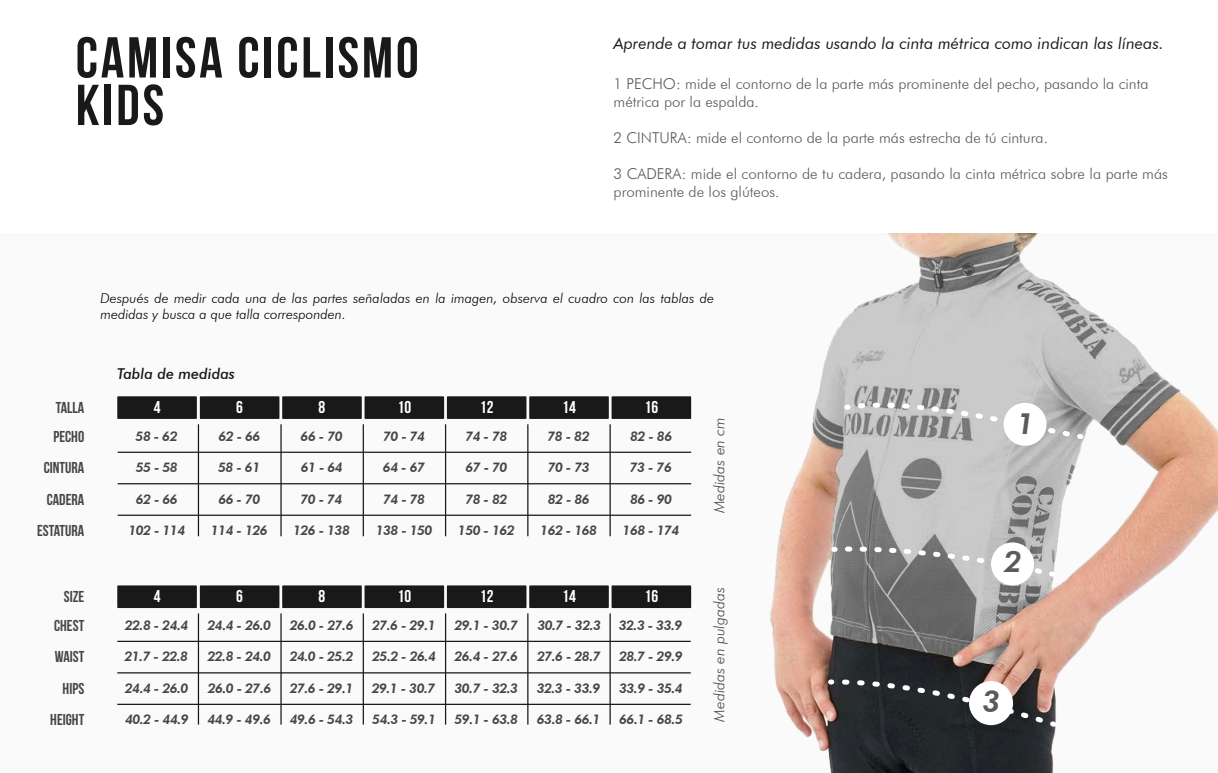
<style>
.page{position:relative;width:1218px;height:773px;background:#fff}
.page>*{position:absolute;margin:0;border:0;box-sizing:border-box;transform-origin:0 0}
.t1{font:700 57.5px/47.5px "Bebas Neue";letter-spacing:.05em;color:#191919}
.t2{font:italic 800 30.12px "Futura BT";color:#5a5a5a}
.t3{font:italic 800 29.38px "Futura BT";color:#5a5a5a}
.t4{font:700 17.12px "Bebas Neue";color:#fff}
.t5{font:italic 16.25px "Futura BT";color:#1d1d1b}
.t6{font:700 15.75px/28.9px "Bebas Neue";color:#464646;text-align:right}
.t7{font:300 15px/18px "Futura BT";color:#5a5a5a}
.t8{font:italic 300 15px "Futura BT";color:#464646}
.t9{font:italic 500 15px "Futura BT";color:#191919}
.t10{font:italic 300 13.75px/16.5px "Futura BT";color:#000}
.t11{font:italic 800 13.38px "Futura BT";letter-spacing:-.04em;color:#464646}
</style>
<div class="page">
<div style="left:0;top:233px;width:1218px;height:539px;background:#fafafa"></div>
<img style="left:202px;top:233px;width:1016px;height:539px">
<svg style="left:841px;top:401px;width:245px;height:41px;background:#b3b3b3"></svg>
<svg style="left:828px;top:544px;width:230px;height:36px;background:#9b9b9b"></svg>
<div style="left:991px;top:542px;width:43px;height:43px;background:#fff;border-radius:50%"></div>
<svg style="left:825px;top:676px;width:235px;height:54px;background:#444142"></svg>
<div style="left:969px;top:681px;width:44px;height:44px;background:#fff;border-radius:50%"></div>
<div style="left:1003px;top:403px;width:43px;height:42px;background:#fff;border-radius:50%"></div>
<div style="left:200px;top:396px;width:79px;height:23px;background:#191919"></div>
<div style="left:282px;top:396px;width:80px;height:23px;background:#191919"></div>
<div style="left:364px;top:396px;width:80px;height:23px;background:#191919"></div>
<div style="left:447px;top:396px;width:79px;height:23px;background:#191919"></div>
<div style="left:529px;top:396px;width:80px;height:23px;background:#191919"></div>
<hr style="left:280px;top:424px;width:2px;height:112px;background:#191919">
<hr style="left:363px;top:424px;width:1px;height:112px;background:#191919">
<hr style="left:445px;top:424px;width:1px;height:112px;background:#191919">
<hr style="left:527px;top:424px;width:1px;height:112px;background:#191919">
<div style="left:611px;top:396px;width:80px;height:23px;background:#191919"></div>
<hr style="left:609px;top:424px;width:2px;height:112px;background:#191919">
<hr style="left:118px;top:451px;width:573px;height:2px;background:#191919">
<hr style="left:118px;top:483px;width:573px;height:1px;background:#191919">
<hr style="left:118px;top:514px;width:573px;height:2px;background:#191919">
<div style="left:117px;top:396px;width:80px;height:23px;background:#191919"></div>
<hr style="left:198px;top:424px;width:1px;height:112px;background:#191919">
<div style="left:200px;top:585px;width:79px;height:23px;background:#191919"></div>
<div style="left:282px;top:585px;width:80px;height:23px;background:#191919"></div>
<div style="left:364px;top:585px;width:80px;height:23px;background:#191919"></div>
<div style="left:447px;top:585px;width:79px;height:23px;background:#191919"></div>
<div style="left:529px;top:585px;width:80px;height:23px;background:#191919"></div>
<hr style="left:280px;top:613px;width:2px;height:111px;background:#191919">
<hr style="left:363px;top:613px;width:1px;height:111px;background:#191919">
<hr style="left:445px;top:613px;width:1px;height:111px;background:#191919">
<hr style="left:527px;top:613px;width:1px;height:111px;background:#191919">
<div style="left:611px;top:585px;width:80px;height:23px;background:#191919"></div>
<hr style="left:609px;top:613px;width:2px;height:111px;background:#191919">
<hr style="left:117px;top:640px;width:573px;height:2px;background:#191919">
<hr style="left:117px;top:672px;width:573px;height:1px;background:#191919">
<hr style="left:117px;top:703px;width:573px;height:2px;background:#191919">
<div style="left:117px;top:585px;width:80px;height:23px;background:#191919"></div>
<hr style="left:198px;top:613px;width:1px;height:111px;background:#191919">
<h1 class="t1" style="left:76px;top:33px;width:344px">CAMISA CICLISMO<br>KIDS</h1>
<p class="t5" style="left:613px;top:33px;width:551px">Aprende a tomar tus medidas usando la cinta métrica como indican las líneas.</p>
<p class="t7" style="left:613px;top:74px;width:536px">1 PECHO: mide el contorno de la parte más prominente del pecho, pasando la cinta métrica por la espalda.</p>
<p class="t7" style="left:613px;top:128px;width:436px">2 CINTURA: mide el contorno de la parte más estrecha de tú cintura.</p>
<p class="t7" style="left:613px;top:164px;width:556px">3 CADERA: mide el contorno de tu cadera, pasando la cinta métrica sobre la parte más prominente de los glúteos.</p>
<p class="t10" style="left:100px;top:289px;width:615px">Después de medir cada una de las partes señaladas en la imagen, observa el cuadro con las tablas de medidas y busca a que talla corresponden.</p>
<p class="t6" style="left:53px;top:393px;width:32px;text-align:left">TALLA<br>PECHO</p>
<p class="t6" style="left:44px;top:453px;width:42px">CINTURA</p>
<p class="t9" style="left:117px;top:364px;width:119px">Tabla de medidas</p>
<p class="t4" style="left:154px;top:397px;width:8px">4</p>
<p class="t11" style="left:136px;top:428px;width:44px">58 - 62</p>
<p class="t11" style="left:136px;top:459px;width:44px">55 - 58</p>
<p class="t4" style="left:236px;top:397px;width:8px">6</p>
<p class="t4" style="left:318px;top:397px;width:8px">8</p>
<p class="t4" style="left:397px;top:397px;width:15px">10</p>
<p class="t4" style="left:480px;top:397px;width:15px">12</p>
<p class="t4" style="left:562px;top:397px;width:15px">14</p>
<p class="t4" style="left:644px;top:397px;width:15px">16</p>
<p class="t11" style="left:218px;top:428px;width:44px">62 - 66</p>
<p class="t11" style="left:301px;top:428px;width:44px">66 - 70</p>
<p class="t11" style="left:383px;top:428px;width:44px">70 - 74</p>
<p class="t11" style="left:465px;top:428px;width:44px">74 - 78</p>
<p class="t11" style="left:547px;top:428px;width:44px">78 - 82</p>
<p class="t11" style="left:218px;top:459px;width:44px">58 - 61</p>
<p class="t11" style="left:301px;top:459px;width:44px">61 - 64</p>
<p class="t11" style="left:383px;top:459px;width:44px">64 - 67</p>
<p class="t11" style="left:465px;top:459px;width:44px">67 - 70</p>
<p class="t11" style="left:548px;top:459px;width:44px">70 - 73</p>
<p class="t11" style="left:630px;top:428px;width:44px">82 - 86</p>
<p class="t11" style="left:630px;top:459px;width:44px">73 - 76</p>
<p class="t6" style="left:47px;top:484px;width:39px">CADERA</p>
<p class="t11" style="left:136px;top:490px;width:44px">62 - 66</p>
<p class="t11" style="left:218px;top:490px;width:44px">66 - 70</p>
<p class="t11" style="left:300px;top:490px;width:44px">70 - 74</p>
<p class="t11" style="left:383px;top:490px;width:44px">74 - 78</p>
<p class="t11" style="left:465px;top:490px;width:44px">78 - 82</p>
<p class="t11" style="left:548px;top:490px;width:44px">82 - 86</p>
<p class="t11" style="left:630px;top:490px;width:44px">86 - 90</p>
<p class="t6" style="left:37px;top:516px;width:49px">ESTATURA</p>
<p class="t6" style="left:54px;top:581px;width:32px">SIZE<br>CHEST</p>
<p class="t6" style="left:55px;top:642px;width:31px">WAIST</p>
<p class="t6" style="left:50px;top:672px;width:36px;line-height:31.5px">HIPS<br>HEIGHT</p>
<p class="t11" style="left:128px;top:522px;width:58px">102 - 114</p>
<p class="t11" style="left:211px;top:522px;width:58px">114 - 126</p>
<p class="t11" style="left:293px;top:522px;width:58px">126 - 138</p>
<p class="t11" style="left:376px;top:522px;width:58px">138 - 150</p>
<p class="t11" style="left:458px;top:522px;width:58px">150 - 162</p>
<p class="t11" style="left:540px;top:522px;width:58px">162 - 168</p>
<p class="t11" style="left:622px;top:522px;width:58px">168 - 174</p>
<p class="t4" style="left:154px;top:587px;width:8px">4</p>
<p class="t4" style="left:318px;top:587px;width:8px">8</p>
<p class="t4" style="left:397px;top:587px;width:15px">10</p>
<p class="t4" style="left:480px;top:587px;width:15px">12</p>
<p class="t4" style="left:562px;top:587px;width:15px">14</p>
<p class="t4" style="left:236px;top:587px;width:8px">6</p>
<p class="t4" style="left:644px;top:587px;width:15px">16</p>
<p class="t11" style="left:125px;top:617px;width:65px">22.8 - 24.4</p>
<p class="t11" style="left:124px;top:648px;width:65px">21.7 - 22.8</p>
<p class="t11" style="left:207px;top:617px;width:65px">24.4 - 26.0</p>
<p class="t11" style="left:290px;top:617px;width:65px">26.0 - 27.6</p>
<p class="t11" style="left:372px;top:617px;width:65px">27.6 - 29.1</p>
<p class="t11" style="left:454px;top:617px;width:65px">29.1 - 30.7</p>
<p class="t11" style="left:537px;top:617px;width:65px">30.7 - 32.3</p>
<p class="t11" style="left:207px;top:648px;width:65px">22.8 - 24.0</p>
<p class="t11" style="left:290px;top:648px;width:65px">24.0 - 25.2</p>
<p class="t11" style="left:372px;top:648px;width:65px">25.2 - 26.4</p>
<p class="t11" style="left:454px;top:648px;width:65px">26.4 - 27.6</p>
<p class="t11" style="left:537px;top:648px;width:65px">27.6 - 28.7</p>
<p class="t11" style="left:619px;top:617px;width:65px">32.3 - 33.9</p>
<p class="t11" style="left:619px;top:648px;width:65px">28.7 - 29.9</p>
<p class="t11" style="left:125px;top:679px;width:65px">24.4 - 26.0</p>
<p class="t11" style="left:208px;top:679px;width:65px">26.0 - 27.6</p>
<p class="t11" style="left:290px;top:679px;width:65px">27.6 - 29.1</p>
<p class="t11" style="left:372px;top:679px;width:65px">29.1 - 30.7</p>
<p class="t11" style="left:454px;top:679px;width:65px">30.7 - 32.3</p>
<p class="t11" style="left:537px;top:679px;width:65px">32.3 - 33.9</p>
<p class="t11" style="left:619px;top:679px;width:65px">33.9 - 35.4</p>
<p class="t11" style="left:125px;top:711px;width:65px">40.2 - 44.9</p>
<p class="t11" style="left:207px;top:711px;width:65px">44.9 - 49.6</p>
<p class="t11" style="left:290px;top:711px;width:65px">49.6 - 54.3</p>
<p class="t11" style="left:372px;top:711px;width:65px">54.3 - 59.1</p>
<p class="t11" style="left:454px;top:711px;width:65px">59.1 - 63.8</p>
<p class="t11" style="left:537px;top:711px;width:65px">63.8 - 66.1</p>
<p class="t11" style="left:619px;top:711px;width:65px">66.1 - 68.5</p>
<p class="t8" style="left:710px;top:513px;width:97px;rotate:-90deg">Medidas en cm</p>
<p class="t8" style="left:710px;top:721px;width:136px;rotate:-90deg">Medidas en pulgadas</p>
<h3 class="t3" style="left:1016px;top:406px;width:19px">1</h3>
<h3 class="t3" style="left:1004px;top:544px;width:19px">2</h3>
<h2 class="t2" style="left:982px;top:683px;width:19px">3</h2>
</div>
